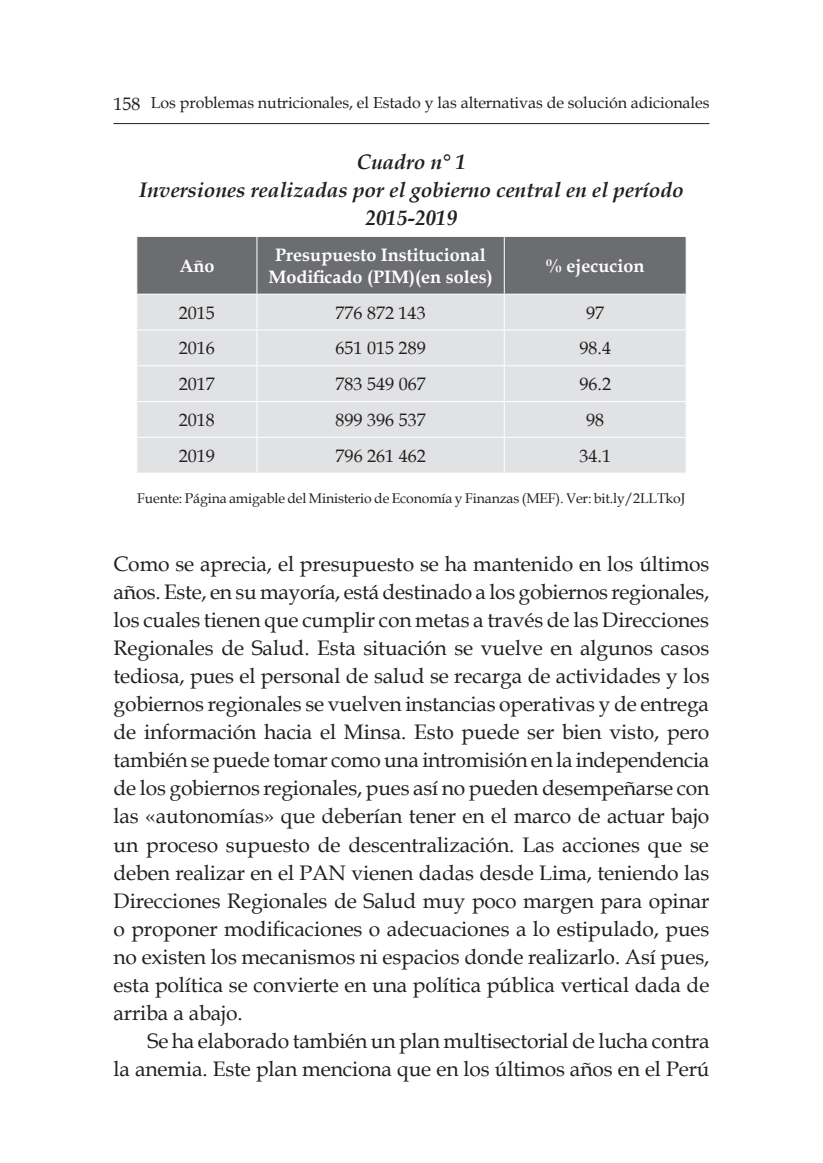
<style>
.page{position:relative;width:823px;height:1163px;background:#fff}
.page>*{position:absolute;margin:0;border:0;box-sizing:border-box;transform-origin:0 0}
.t1{font:21px/28px "Book Antiqua";letter-spacing:-.005em;color:#231f20;text-align:justify}
.t2{font:italic 700 21px/28px "Book Antiqua";letter-spacing:-.005em;color:#231f20;text-align:center}
.t3{font:18px "Book Antiqua";color:#231f20}
.t4{font:700 18px/22px "Book Antiqua";color:#fff;text-align:center}
.t5{font:16px "Book Antiqua";letter-spacing:-.005em;color:#231f20}
.t6{font:14px "Book Antiqua";letter-spacing:-.01em;color:#231f20}
.s1{font-size:18px}
</style>
<div class="page">
<hr style="left:113px;top:123px;width:596px;height:1px;background:#231f20">
<div style="left:137px;top:237px;width:548px;height:56px;background:#6c6d70"></div>
<div style="left:137px;top:295px;width:548px;height:177px;background:#e1e2e4"></div>
<hr style="left:256px;top:237px;width:1px;height:56px;background:#fff">
<hr style="left:503px;top:237px;width:1px;height:56px;background:#fff">
<hr style="left:256px;top:294px;width:1px;height:35px;background:#fff">
<hr style="left:503px;top:294px;width:1px;height:35px;background:#fff">
<hr style="left:136px;top:329px;width:121px;height:1px;background:#fff">
<hr style="left:257px;top:329px;width:247px;height:1px;background:#fff">
<hr style="left:256px;top:330px;width:1px;height:35px;background:#fff">
<hr style="left:504px;top:329px;width:182px;height:1px;background:#fff">
<hr style="left:503px;top:330px;width:1px;height:35px;background:#fff">
<hr style="left:136px;top:365px;width:121px;height:1px;background:#fff">
<hr style="left:257px;top:365px;width:247px;height:1px;background:#fff">
<hr style="left:256px;top:366px;width:1px;height:35px;background:#fff">
<hr style="left:504px;top:365px;width:182px;height:1px;background:#fff">
<hr style="left:503px;top:366px;width:1px;height:35px;background:#fff">
<hr style="left:136px;top:401px;width:121px;height:1px;background:#fff">
<hr style="left:257px;top:401px;width:247px;height:1px;background:#fff">
<hr style="left:256px;top:402px;width:1px;height:35px;background:#fff">
<hr style="left:504px;top:401px;width:182px;height:1px;background:#fff">
<hr style="left:503px;top:402px;width:1px;height:35px;background:#fff">
<hr style="left:136px;top:437px;width:121px;height:1px;background:#fff">
<hr style="left:257px;top:437px;width:247px;height:1px;background:#fff">
<hr style="left:256px;top:438px;width:1px;height:34px;background:#fff">
<hr style="left:504px;top:437px;width:182px;height:1px;background:#fff">
<hr style="left:503px;top:438px;width:1px;height:34px;background:#fff">
<p class="t5" style="left:113px;top:91px;width:597px"><span class="s1">158</span> Los problemas nutricionales, el Estado y las alternativas de solución adicionales</p>
<p class="t2" style="left:139px;top:147px;width:546px">Cuadro n° 1<br>Inversiones realizadas por el gobierno central en el período<br>2015-2019</p>
<p class="t4" style="left:179px;top:254px;width:37px">Año</p>
<p class="t4" style="left:268px;top:243px;width:225px">Presupuesto Institucional<br>Modificado (PIM)(en soles)</p>
<p class="t4" style="left:545px;top:254px;width:100px">% ejecucion</p>
<p class="t3" style="left:179px;top:300px;width:37px">2015</p>
<p class="t3" style="left:335px;top:300px;width:91px">776 872 143</p>
<p class="t3" style="left:586px;top:300px;width:19px">97</p>
<p class="t3" style="left:179px;top:336px;width:37px">2016</p>
<p class="t3" style="left:335px;top:336px;width:91px">651 015 289</p>
<p class="t3" style="left:579px;top:336px;width:33px">98.4</p>
<p class="t3" style="left:179px;top:371px;width:37px">2017</p>
<p class="t3" style="left:335px;top:371px;width:91px">783 549 067</p>
<p class="t3" style="left:579px;top:371px;width:33px">96.2</p>
<p class="t3" style="left:179px;top:407px;width:37px">2018</p>
<p class="t3" style="left:335px;top:407px;width:91px">899 396 537</p>
<p class="t3" style="left:586px;top:407px;width:19px">98</p>
<p class="t3" style="left:179px;top:443px;width:37px">2019</p>
<p class="t3" style="left:335px;top:443px;width:91px">796 261 462</p>
<p class="t3" style="left:579px;top:443px;width:33px">34.1</p>
<p class="t6" style="left:137px;top:488px;width:549px">Fuente: Página amigable del Ministerio de Economía y Finanzas (MEF). Ver: bit.ly/2LLTkoJ</p>
<p class="t1" style="left:113px;top:549px;width:597px">Como se aprecia, el presupuesto se ha mantenido en los últimos años. Este, en su mayoría, está destinado a los gobiernos regionales, los cuales tienen que cumplir con metas a través de las Direcciones Regionales de Salud. Esta situación se vuelve en algunos casos tediosa, pues el personal de salud se recarga de actividades y los gobiernos regionales se vuelven instancias operativas y de entrega de información hacia el Minsa. Esto puede ser bien visto, pero también se puede tomar como una intromisión en la independencia de los gobiernos regionales, pues así no pueden desempeñarse con las «autonomías» que deberían tener en el marco de actuar bajo un proceso supuesto de descentralización. Las acciones que se deben realizar en el PAN vienen dadas desde Lima, teniendo las Direcciones Regionales de Salud muy poco margen para opinar o proponer modificaciones o adecuaciones a lo estipulado, pues no existen los mecanismos ni espacios donde realizarlo. Así pues, esta política se convierte en una política pública vertical dada de arriba a abajo.</p>
<p class="t1" style="left:113px;top:1025px;width:597px;text-align:right">Se ha elaborado también un plan multisectorial de lucha contra<br>la anemia. Este plan menciona que en los últimos años en el Perú</p>
</div>
